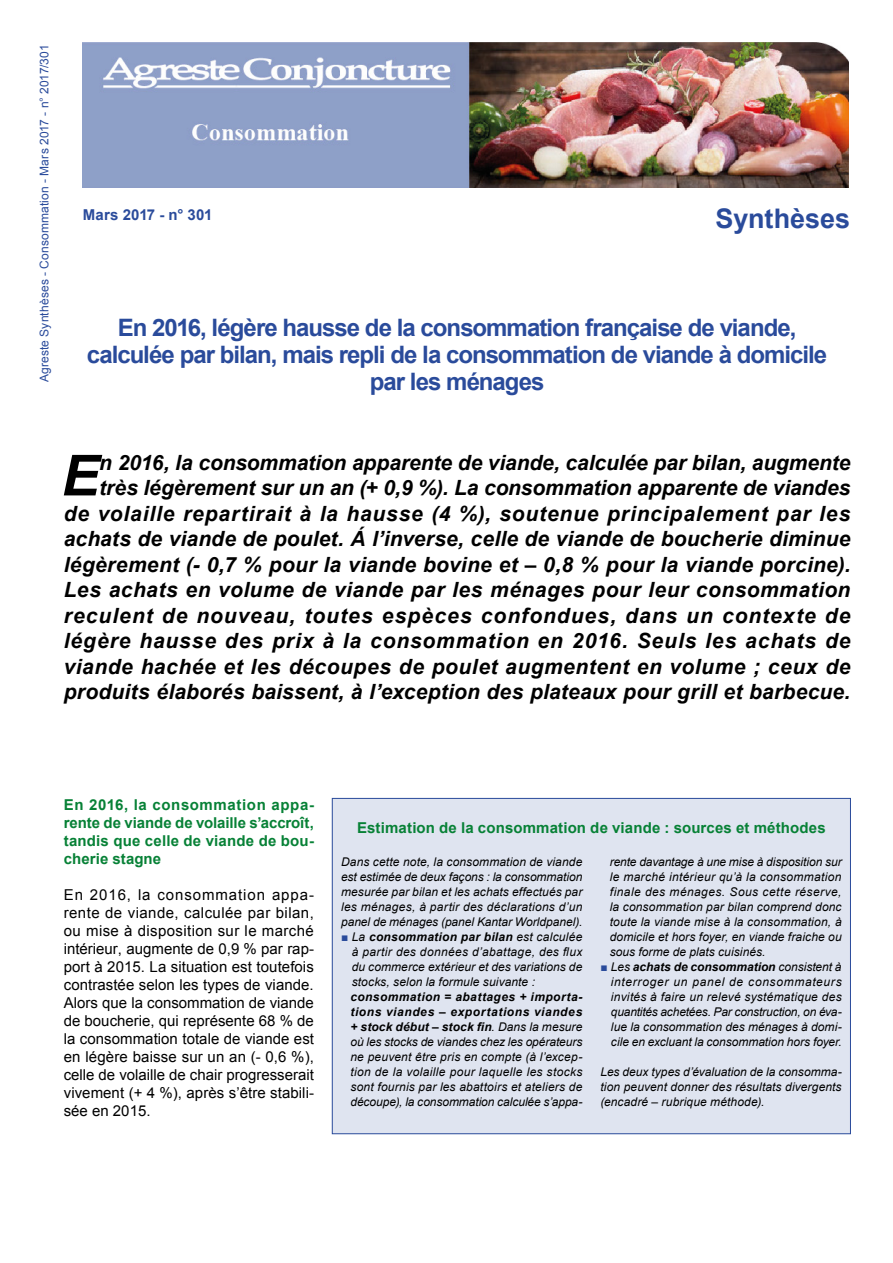
<style>
.page{position:relative;width:893px;height:1263px;background:#fff}
.page>*{position:absolute;margin:0;border:0;box-sizing:border-box;transform-origin:0 0}
.Chapo_Texte{font:italic 700 56.55px "Arial";color:#000}
.t1{font:700 27px "Arial";color:#2a4b9b}
.Chapo_Titre{font:700 24px/27px "Arial";letter-spacing:-.04em;color:#2a4b9b;text-align:center}
.Chapo_Texte-2{font:italic 700 21px/25.5px "Arial";letter-spacing:.02em;color:#000;text-align:right}
.Texte{font:15px/18px "Arial";color:#000;text-align:justify}
.Intertitre_Synthèse{font:700 15px/18px "Arial";letter-spacing:.01em;color:#078136;text-align:justify}
.Intertitre{font:700 15px "Arial";letter-spacing:.01em;color:#078136}
.t2{font:700 15px "Arial";letter-spacing:.01em;color:#2a4b9b}
.t3{font:italic 12px/15px "Arial";letter-spacing:.005em;color:#000;text-align:justify}
.t4{font:12px "Arial";letter-spacing:.01em;color:#2a4b9b}
.s1{font-style:normal;color:#2a4b9b}
.s2{font-weight:700}
</style>
<div class="page">
<img style="left:83px;top:43px;width:765px;height:145px">
<div style="left:332px;top:798px;width:518px;height:336px;background:#dfe4f0"></div>
<p class="t4" style="left:36px;top:382px;width:339px;rotate:-90deg">Agreste Synthèses - Consommation - Mars 2017 - n° 2017/301</p>
<p class="t2" style="left:83px;top:204px;width:131px">Mars 2017 - n° 301</p>
<p class="t1" style="left:715px;top:201px;width:136px">Synthèses</p>
<p class="Chapo_Titre" style="left:87px;top:315px;width:742px">En 2016, légère hausse de la consommation française de viande, calculée par bilan, mais repli de la consommation de viande à domicile par les ménages</p>
<p class="Chapo_Texte-2" style="left:64px;top:450px;width:788px">n 2016, la consommation apparente de viande, calculée par bilan, augmente très légèrement sur un an (+ 0,9 %). La consommation apparente de viandes<br>de volaille repartirait à la hausse (4 %), soutenue principalement par les achats de viande de poulet. Á l’inverse, celle de viande de boucherie diminue légèrement (- 0,7 % pour la viande bovine et – 0,8 % pour la viande porcine).<br>Les achats en volume de viande par les ménages pour leur consommation reculent de nouveau, toutes espèces confondues, dans un contexte de légère hausse des prix à la consommation en 2016. Seuls les achats de viande hachée et les découpes de poulet augmentent en volume ; ceux de produits élaborés baissent, à l’exception des plateaux pour grill et barbecue.</p>
<p class="Chapo_Texte" style="left:61px;top:438px;width:39px">E</p>
<p class="Intertitre_Synthèse" style="left:64px;top:796px;width:252px">En 2016, la consommation appa&shy;rente de viande de volaille s’accroît, tandis que celle de viande de bou&shy;cherie stagne</p>
<p class="Texte" style="left:64px;top:886px;width:252px">En 2016, la consommation appa&shy;rente de viande, calculée par bilan, ou mise à disposition sur le marché intérieur, augmente de 0,9 % par rap&shy;port à 2015. La situation est toutefois contrastée selon les types de viande.<br>Alors que la consommation de viande de boucherie, qui représente 68 % de la consommation totale de viande est en légère baisse sur un an (‑ 0,6 %), celle de volaille de chair progresserait vivement (+ 4 %), après s’être stabili&shy;sée en 2015.</p>
<p class="Intertitre" style="left:357px;top:817px;width:470px">Estimation de la consommation de viande : sources et méthodes</p>
<p class="t3" style="left:341px;top:854px;width:243px">Dans cette note, la consommation de viande est estimée de deux façons : la consommation mesurée par bilan et les achats effectués par les ménages, à partir des déclarations d’un panel de ménages (panel Kantar Worldpanel).</p>
<p class="t3" style="left:352px;top:929px;width:232px;text-indent:-11px"><span class="s1">■</span> La <span class="s2">consommation par bilan</span> est calculée à partir des données d’abattage, des flux du commerce extérieur et des variations de stocks, selon la formule suivante :</p>
<p class="t3" style="left:350px;top:989px;width:233px"><span class="s2">consommation = abattages + importa&shy;tions viandes – exportations viandes + stock début – stock fin</span>. Dans la mesure où les stocks de viandes chez les opérateurs ne peuvent être pris en compte (à l’excep&shy;tion de la volaille pour laquelle les stocks sont fournis par les abattoirs et ateliers de découpe), la consommation calculée s’appa-</p>
<p class="t3" style="left:610px;top:854px;width:233px">rente davantage à une mise à disposition sur le marché intérieur qu’à la consommation finale des ménages. Sous cette réserve, la consommation par bilan comprend donc toute la viande mise à la consommation, à domicile et hors foyer, en viande fraiche ou sous forme de plats cuisinés.</p>
<p class="t3" style="left:611px;top:959px;width:232px;text-indent:-11px"><span class="s1">■</span> Les <span class="s2">achats de consommation</span> consistent à interroger un panel de consommateurs invités à faire un relevé systématique des quantités achetées. Par construction, on éva&shy;lue la consommation des ménages à domi&shy;cile en excluant la consommation hors foyer.</p>
<p class="t3" style="left:600px;top:1064px;width:243px">Les deux types d’évaluation de la consomma&shy;tion peuvent donner des résultats divergents (encadré – rubrique méthode).</p>
</div>
